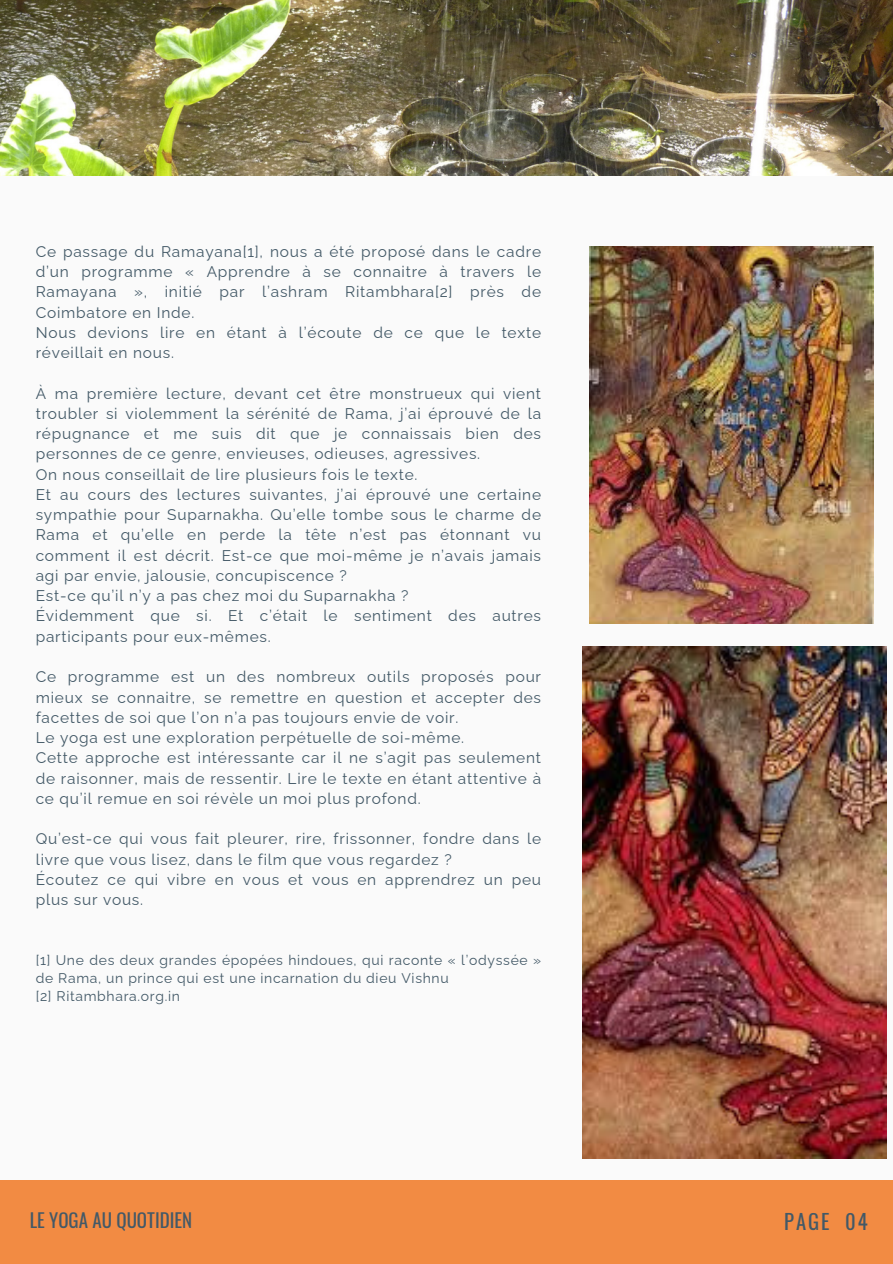
<style>
.page{position:relative;width:893px;height:1264px;background:#fff}
.page>*{position:absolute;margin:0;border:0;box-sizing:border-box;transform-origin:0 0}
.t1{font:20.55px "Oswald";letter-spacing:.1em;color:#435967}
.t2{font:18.9px "Oswald";color:#435967}
.t3{font:15.45px/20.2px "Raleway";letter-spacing:.05em;color:#435967;text-align:justify}
.t4{font:13.95px/18px "Raleway";letter-spacing:.05em;color:#435967}
</style>
<div class="page">
<div style="left:0;top:0;width:892px;height:1263px;background:#fafafa"></div>
<img style="left:582px;top:646px;width:304px;height:512px">
<div style="left:0;top:1180px;width:892px;height:83px;background:#f28b43"></div>
<img style="left:0;top:0;width:892px;height:176px">
<img style="left:590px;top:247px;width:283px;height:377px">
<p class="t3" style="left:36px;top:241px;width:507px">Ce passage du Ramayana[1], nous a été proposé dans le cadre d’un programme « Apprendre à se connaitre à travers le Ramayana », initié par l’ashram Ritambhara[2] près de Coimbatore en Inde.</p>
<p class="t3" style="left:36px;top:322px;width:507px">Nous devions lire en étant à l’écoute de ce que le texte réveillait en nous.</p>
<p class="t3" style="left:36px;top:383px;width:507px">À ma première lecture, devant cet être monstrueux qui vient troubler si violemment la sérénité de Rama, j’ai éprouvé de la répugnance et me suis dit que je connaissais bien des personnes de ce genre, envieuses, odieuses, agressives.</p>
<p class="t3" style="left:36px;top:464px;width:383px">On nous conseillait de lire plusieurs fois le texte.</p>
<p class="t3" style="left:36px;top:484px;width:507px">Et au cours des lectures suivantes, j’ai éprouvé une certaine sympathie pour Suparnakha. Qu’elle tombe sous le charme de Rama et qu’elle en perde la tête n’est pas étonnant vu comment il est décrit. Est-ce que moi-même je n’avais jamais agi par envie, jalousie, concupiscence ?</p>
<p class="t3" style="left:36px;top:585px;width:374px">Est-ce qu’il n’y a pas chez moi du Suparnakha ?</p>
<p class="t3" style="left:36px;top:606px;width:507px">Évidemment que si. Et c’était le sentiment des autres participants pour eux-mêmes.</p>
<p class="t3" style="left:36px;top:666px;width:507px">Ce programme est un des nombreux outils proposés pour mieux se connaitre, se remettre en question et accepter des facettes de soi que l’on n’a pas toujours envie de voir.</p>
<p class="t3" style="left:36px;top:727px;width:430px">Le yoga est une exploration perpétuelle de soi-même.</p>
<p class="t3" style="left:36px;top:747px;width:507px">Cette approche est intéressante car il ne s’agit pas seulement de raisonner, mais de ressentir. Lire le texte en étant attentive à ce qu’il remue en soi révèle un moi plus profond.</p>
<p class="t3" style="left:36px;top:828px;width:507px">Qu’est-ce qui vous fait pleurer, rire, frissonner, fondre dans le livre que vous lisez, dans le film que vous regardez ?</p>
<p class="t3" style="left:36px;top:869px;width:507px">Écoutez ce qui vibre en vous et vous en apprendrez un peu plus sur vous.</p>
<p class="t4" style="left:36px;top:950px;width:507px">[1] Une des deux grandes épopées hindoues, qui raconte « l’odyssée » de Rama, un prince qui est une incarnation du dieu Vishnu</p>
<p class="t4" style="left:36px;top:986px;width:146px">[2] Ritambhara.org.in</p>
<p class="t2" style="left:30px;top:1205px;width:164px">LE YOGA AU QUOTIDIEN</p>
<p class="t1" style="left:784px;top:1204px;width:85px">PAGE 04</p>
</div>
